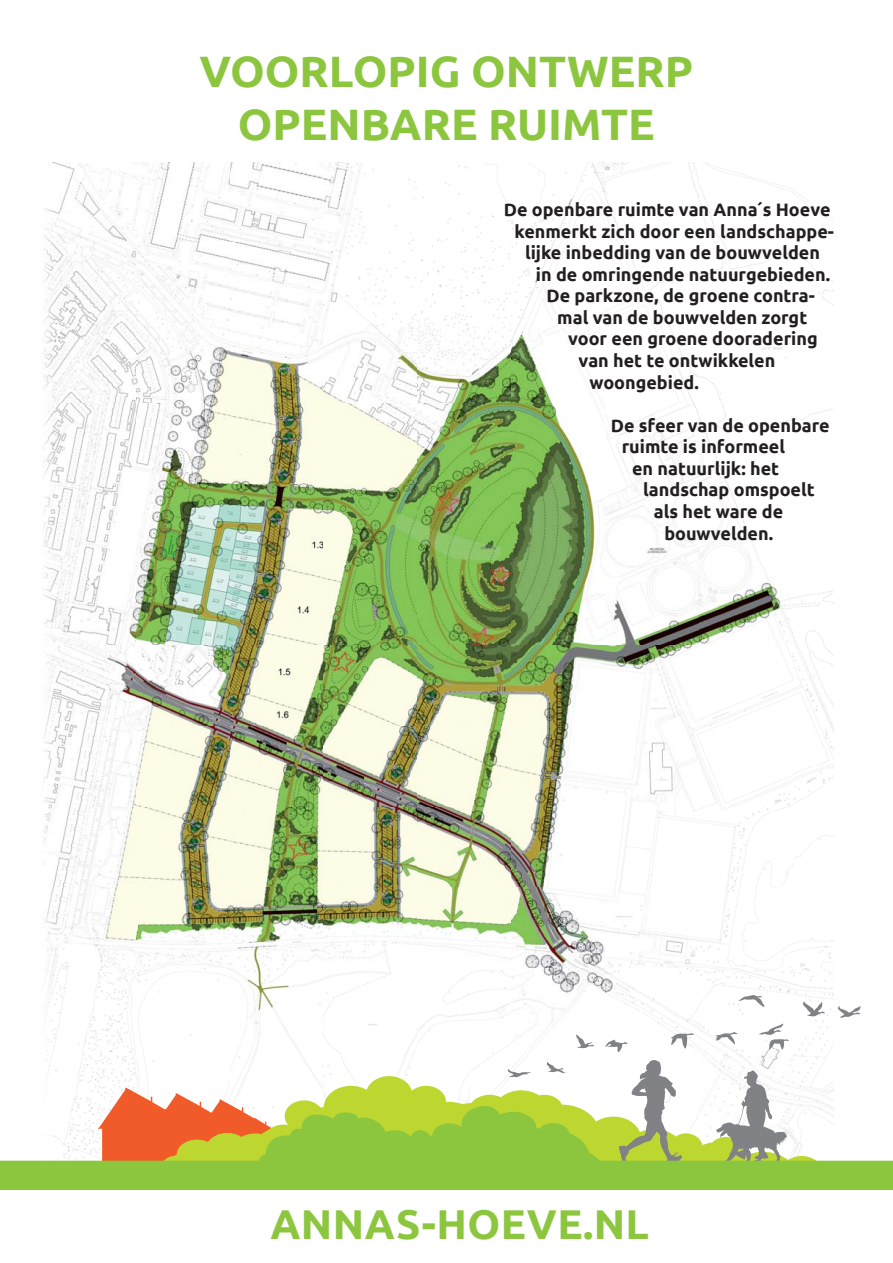
<style>
.page{position:relative;width:893px;height:1263px;background:#fff}
.page>*{position:absolute;margin:0;border:0;box-sizing:border-box;transform-origin:0 0}
.t1{font:700 43.95px/52.8px "Ubuntu";color:#8cc63f;text-align:center}
.t2{font:700 41.7px "Ubuntu";letter-spacing:.01em;color:#8cc63f}
.t3{font:700 18px "Ubuntu";color:#231f20}
</style>
<div class="page">
<img style="left:43px;top:162px;width:791px;height:942px">
<svg style="left:0;top:1104px;width:893px;height:85px"></svg>
<svg style="left:838px;top:1006px;width:22px;height:12px"></svg>
<svg style="left:803px;top:1002px;width:22px;height:15px"></svg>
<svg style="left:759px;top:1023px;width:30px;height:27px"></svg>
<svg style="left:738px;top:995px;width:27px;height:12px"></svg>
<svg style="left:715px;top:1032px;width:22px;height:13px"></svg>
<svg style="left:670px;top:1033px;width:24px;height:16px"></svg>
<svg style="left:605px;top:1040px;width:23px;height:12px"></svg>
<svg style="left:576px;top:1034px;width:18px;height:14px"></svg>
<svg style="left:98px;top:1060px;width:728px;height:129px"></svg>
<h1 class="t1" style="left:199px;top:45px;width:495px">VOORLOPIG ONTWERP<br>OPENBARE RUIMTE</h1>
<p class="t3" style="left:504px;top:199px;width:328px">De openbare ruimte van Anna´s Hoeve</p>
<p class="t3" style="left:515px;top:221px;width:321px">kenmerkt zich door een landschappe-</p>
<p class="t3" style="left:525px;top:242px;width:296px">lijke inbedding van de bouwvelden</p>
<p class="t3" style="left:536px;top:264px;width:296px">in de omringende natuurgebieden.</p>
<p class="t3" style="left:546px;top:286px;width:270px">De parkzone, de groene contra-</p>
<p class="t3" style="left:557px;top:307px;width:251px">mal van de bouwvelden zorgt</p>
<p class="t3" style="left:568px;top:329px;width:251px">voor een groene dooradering</p>
<p class="t3" style="left:579px;top:350px;width:198px">van het te ontwikkelen</p>
<p class="t3" style="left:589px;top:372px;width:111px">woongebied.</p>
<p class="t3" style="left:611px;top:415px;width:220px">De sfeer van de openbare</p>
<p class="t3" style="left:622px;top:436px;width:165px">ruimte is informeel</p>
<p class="t3" style="left:632px;top:458px;width:149px">en natuurlijk: het</p>
<p class="t3" style="left:643px;top:480px;width:173px">landschap omspoelt</p>
<p class="t3" style="left:654px;top:501px;width:131px">als het ware de</p>
<p class="t3" style="left:664px;top:523px;width:110px">bouwvelden.</p>
<h2 class="t2" style="left:270px;top:1200px;width:380px">ANNAS-HOEVE.NL</h2>
</div>
